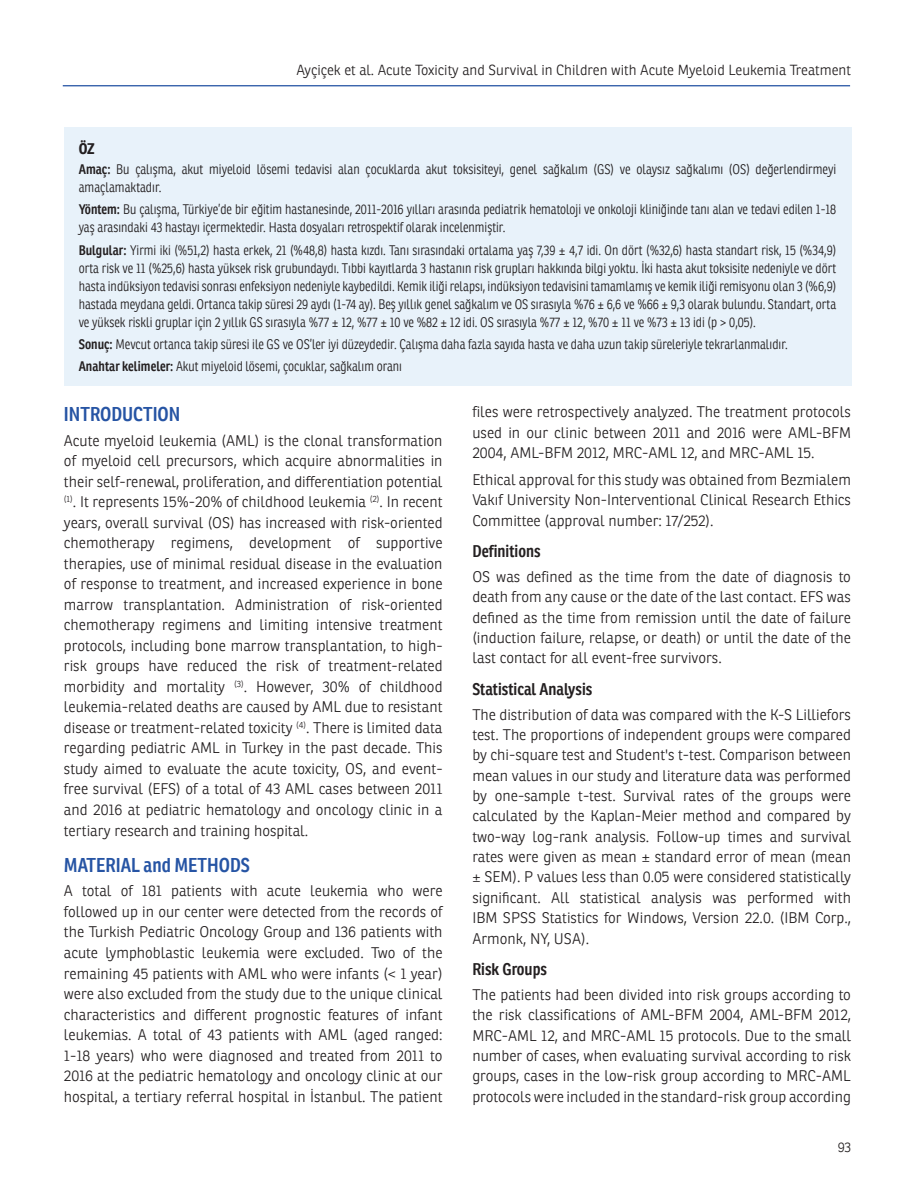
<style>
.page{position:relative;width:915px;height:1191px;background:#fff}
.page>*{position:absolute;margin:0;border:0;box-sizing:border-box;transform-origin:0 0}
.ANA_BASLIK{font:600 19.5px "Ronnia Cond";color:#2654a4}
.ARA_BALIK{font:600 16.5px "Ronnia Cond";color:#231f20}
.YAZI{font:300 15px/20.5px "Ronnia";color:#231f20;text-align:justify}
.ÖZ_BASLIK{font:700 15px "Ronnia Cond";color:#231f20}
.t1{font:300 14.25px "Ronnia";color:#231f20}
.OZET{font:300 13.5px/18px "Ronnia Cond";color:#231f20}
.t2{font:300 13.5px "Ronnia";color:#231f20}
.s1{font-weight:600}
</style>
<div class="page">
<hr style="left:63px;top:85px;width:786px;height:1px;background:#2654a4">
<div style="left:64px;top:128px;width:786px;height:258px;background:#e8f2fa"></div>
<p class="t1" style="left:296px;top:61px;width:556px">Ayçiçek et al. Acute Toxicity and Survival in Children with Acute Myeloid Leukemia Treatment</p>
<p class="ÖZ_BASLIK" style="left:79px;top:139px;width:17px">ÖZ</p>
<p class="OZET" style="left:79px;top:160px;width:758px"><span class="s1">Amaç:</span> Bu çalışma, akut miyeloid lösemi tedavisi alan çocuklarda akut toksisiteyi, genel sağkalım (GS) ve olaysız sağkalımı (OS) değerlendirmeyi amaçlamaktadır.</p>
<p class="OZET" style="left:79px;top:201px;width:758px"><span class="s1">Yöntem:</span> Bu çalışma, Türkiye’de bir eğitim hastanesinde, 2011-2016 yılları arasında pediatrik hematoloji ve onkoloji kliniğinde tanı alan ve tedavi edilen 1-18 yaş arasındaki 43 hastayı içermektedir. Hasta dosyaları retrospektif olarak incelenmiştir.</p>
<p class="OZET" style="left:79px;top:241px;width:758px;text-align:justify"><span class="s1">Bulgular:</span> Yirmi iki (%51,2) hasta erkek, 21 (%48,8) hasta kızdı. Tanı sırasındaki ortalama yaş 7,39 ± 4,7 idi. On dört (%32,6) hasta standart risk, 15 (%34,9) orta risk ve 11 (%25,6) hasta yüksek risk grubundaydı. Tıbbi kayıtlarda 3 hastanın risk grupları hakkında bilgi yoktu. İki hasta akut toksisite nedeniyle ve dört hasta indüksiyon tedavisi sonrası enfeksiyon nedeniyle kaybedildi. Kemik iliği relapsı, indüksiyon tedavisini tamamlamış ve kemik iliği remisyonu olan 3 (%6,9) hastada meydana geldi. Ortanca takip süresi 29 aydı (1-74 ay). Beş yıllık genel sağkalım ve OS sırasıyla %76 ± 6,6 ve %66 ± 9,3 olarak bulundu. Standart, orta ve yüksek riskli gruplar için 2 yıllık GS sırasıyla %77 ± 12, %77 ± 10 ve %82 ± 12 idi. OS sırasıyla %77 ± 12, %70 ± 11 ve %73 ± 13 idi (p &gt; 0,05).</p>
<p class="OZET" style="left:79px;top:335px;width:710px"><span class="s1">Sonuç:</span> Mevcut ortanca takip süresi ile GS ve OS’ler iyi düzeydedir. Çalışma daha fazla sayıda hasta ve daha uzun takip süreleriyle tekrarlanmalıdır.</p>
<p class="OZET" style="left:79px;top:357px;width:325px"><span class="s1">Anahtar kelimeler:</span> Akut miyeloid lösemi, çocuklar, sağkalım oranı</p>
<p class="ANA_BASLIK" style="left:64px;top:402px;width:118px">INTRODUCTION</p>
<p class="YAZI" style="left:64px;top:430px;width:380px">Acute myeloid leukemia (AML) is the clonal transformation of myeloid cell precursors, which acquire abnormalities in their self-renewal, proliferation, and differentiation potential <sup>(1)</sup>. It represents 15%-20% of childhood leukemia <sup>(2)</sup>. In recent years, overall survival (OS) has increased with risk-oriented chemotherapy regimens, development of supportive therapies, use of minimal residual disease in the evaluation of response to treatment, and increased experience in bone marrow transplantation. Administration of risk-oriented chemotherapy regimens and limiting intensive treatment protocols, including bone marrow transplantation, to high&shy;risk groups have reduced the risk of treatment-related morbidity and mortality <sup>(3)</sup>. However, 30% of childhood leukemia-related deaths are caused by AML due to resistant disease or treatment-related toxicity <sup>(4)</sup>. There is limited data regarding pediatric AML in Turkey in the past decade. This study aimed to evaluate the acute toxicity, OS, and event&shy;free survival (EFS) of a total of 43 AML cases between 2011 and 2016 at pediatric hematology and oncology clinic in a tertiary research and training hospital.</p>
<p class="ANA_BASLIK" style="left:64px;top:853px;width:187px">MATERIAL and METHODS</p>
<p class="YAZI" style="left:64px;top:880px;width:380px">A total of 181 patients with acute leukemia who were followed up in our center were detected from the records of the Turkish Pediatric Oncology Group and 136 patients with acute lymphoblastic leukemia were excluded. Two of the remaining 45 patients with AML who were infants (&lt; 1 year) were also excluded from the study due to the unique clinical characteristics and different prognostic features of infant leukemias. A total of 43 patients with AML (aged ranged:<br>1-18 years) who were diagnosed and treated from 2011 to 2016 at the pediatric hematology and oncology clinic at our hospital, a tertiary referral hospital in İstanbul. The patient</p>
<p class="YAZI" style="left:472px;top:402px;width:380px">files were retrospectively analyzed. The treatment protocols used in our clinic between 2011 and 2016 were AML-BFM 2004, AML-BFM 2012, MRC-AML 12, and MRC-AML 15.</p>
<p class="YAZI" style="left:472px;top:469px;width:380px">Ethical approval for this study was obtained from Bezmialem Vakıf University Non-Interventional Clinical Research Ethics Committee (approval number: 17/252).</p>
<p class="ARA_BALIK" style="left:472px;top:541px;width:70px">Definitions</p>
<p class="YAZI" style="left:472px;top:566px;width:380px">OS was defined as the time from the date of diagnosis to death from any cause or the date of the last contact. EFS was defined as the time from remission until the date of failure (induction failure, relapse, or death) or until the date of the last contact for all event-free survivors.</p>
<p class="ARA_BALIK" style="left:472px;top:679px;width:121px">Statistical Analysis</p>
<p class="YAZI" style="left:472px;top:704px;width:380px">The distribution of data was compared with the K-S Lilliefors test. The proportions of independent groups were compared by chi-square test and Student's t-test. Comparison between mean values in our study and literature data was performed by one-sample t-test. Survival rates of the groups were calculated by the Kaplan-Meier method and compared by two-way log-rank analysis. Follow-up times and survival rates were given as mean ± standard error of mean (mean ± SEM). P values less than 0.05 were considered statistically significant. All statistical analysis was performed with IBM SPSS Statistics for Windows, Version 22.0. (IBM Corp., Armonk, NY, USA).</p>
<p class="ARA_BALIK" style="left:472px;top:959px;width:76px">Risk Groups</p>
<p class="YAZI" style="left:472px;top:984px;width:380px">The patients had been divided into risk groups according to the risk classifications of AML-BFM 2004, AML-BFM 2012, MRC-AML 12, and MRC-AML 15 protocols. Due to the small number of cases, when evaluating survival according to risk groups, cases in the low-risk group according to MRC-AML protocols were included in the standard-risk group according</p>
<p class="t2" style="left:837px;top:1139px;width:15px">93</p>
</div>
